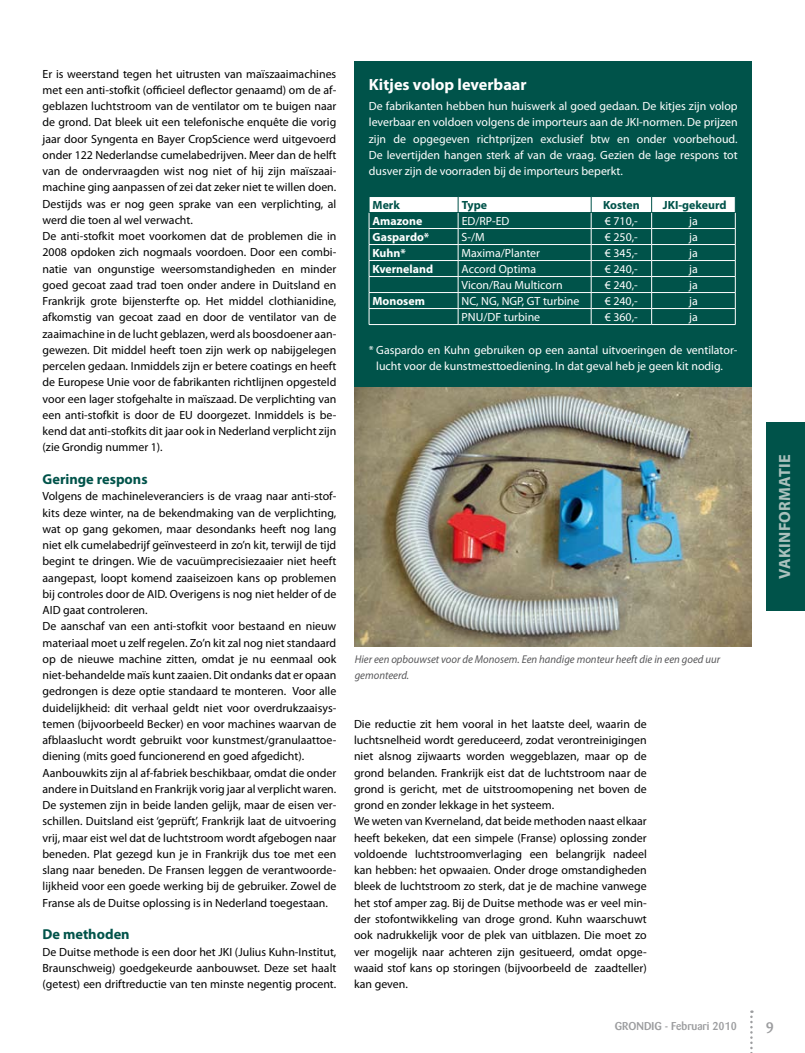
<style>
.page{position:relative;width:805px;height:1053px;background:#fff}
.page>*{position:absolute;margin:0;border:0;box-sizing:border-box;transform-origin:0 0}
.t1{font:700 16.25px "Myriad Pro";color:#fff}
.t2{font:700 16.25px "Myriad Pro";letter-spacing:.02em;color:#aac1bd}
.t3{font:500 15px "Barmeno Pro";color:#9c9d9f}
.t4{font:700 14.38px "Myriad Pro";color:#00534a}
.t5{font:11.88px/16.2px "Myriad Pro";color:#000}
.t6{font:11.88px/16.2px "Myriad Pro";color:#fff;text-align:justify}
.t7{font:700 11.88px "Myriad Pro";color:#fff}
.t8{font:700 11.88px "Myriad Pro";color:#00534a}
.t9{font:italic 11.25px/16.2px "Myriad Pro";color:#58585a;scale:.95 1}
.t10{font:500 11.25px "Barmeno Pro";color:#9c9d9f}
</style>
<div class="page">
<svg style="left:750px;top:1010px;width:2px;height:43px"></svg>
<img style="left:354px;top:386px;width:397px;height:260px">
<div style="left:354px;top:61px;width:397px;height:325px;background:#00534a"></div>
<svg style="left:369px;top:196px;width:367px;height:128px"></svg>
<hr style="left:369px;top:212px;width:89px;height:1px;background:#00534a">
<hr style="left:458px;top:212px;width:133px;height:1px;background:#00534a">
<hr style="left:591px;top:212px;width:60px;height:1px;background:#00534a">
<hr style="left:651px;top:212px;width:84px;height:1px;background:#00534a">
<hr style="left:369px;top:324px;width:89px;height:1px;background:#fff">
<hr style="left:458px;top:324px;width:133px;height:1px;background:#fff">
<hr style="left:591px;top:324px;width:60px;height:1px;background:#fff">
<hr style="left:651px;top:324px;width:84px;height:1px;background:#fff">
<div style="left:766px;top:422px;width:38px;height:188px;background:#00534a"></div>
<p class="t5" style="left:43px;top:65px;width:295px">Er is weerstand tegen het uitrusten van maïszaaimachines met een anti-stofkit (officieel deflector genaamd) om de af&shy;geblazen luchtstroom van de ventilator om te buigen naar de grond. Dat bleek uit een telefonische enquête die vorig jaar door Syngenta en Bayer CropScience werd uitgevoerd onder 122 Nederlandse cumelabedrijven. Meer dan de helft van de ondervraagden wist nog niet of hij zijn maïszaai&shy;machine ging aanpassen of zei dat zeker niet te willen doen.<br>Destijds was er nog geen sprake van een verplichting, al werd die toen al wel verwacht.<br>De anti-stofkit moet voorkomen dat de problemen die in 2008 opdoken zich nogmaals voordoen. Door een combi&shy;natie van ongunstige weersomstandigheden en minder goed gecoat zaad trad toen onder andere in Duitsland en Frankrijk grote bijensterfte op. Het middel clothianidine, afkomstig van gecoat zaad en door de ventilator van de zaaimachine in de lucht geblazen, werd als boosdoener aan&shy;gewezen. Dit middel heeft toen zijn werk op nabijgelegen percelen gedaan. Inmiddels zijn er betere coatings en heeft de Europese Unie voor de fabrikanten richtlijnen opgesteld voor een lager stofgehalte in maïszaad. De verplichting van een anti-stofkit is door de EU doorgezet. Inmiddels is be&shy;kend dat anti-stofkits dit jaar ook in Nederland verplicht zijn (zie Grondig nummer 1).</p>
<p class="t4" style="left:43px;top:470px;width:106px">Geringe respons</p>
<p class="t5" style="left:43px;top:488px;width:295px">Volgens de machineleveranciers is de vraag naar anti-stof&shy;kits deze winter, na de bekendmaking van de verplichting, wat op gang gekomen, maar desondanks heeft nog lang niet elk cumelabedrijf geïnvesteerd in zo’n kit, terwijl de tijd begint te dringen. Wie de vacuümprecisiezaaier niet heeft aangepast, loopt komend zaaiseizoen kans op problemen bij controles door de AID. Overigens is nog niet helder of de AID gaat controleren.<br>De aanschaf van een anti-stofkit voor bestaand en nieuw materiaal moet u zelf regelen. Zo’n kit zal nog niet standaard op de nieuwe machine zitten, omdat je nu eenmaal ook niet-behandelde maïs kunt zaaien. Dit ondanks dat er opaan gedrongen is deze optie standaard te monteren. Voor alle duidelijkheid: dit verhaal geldt niet voor overdrukzaaisys&shy;temen (bijvoorbeeld Becker) en voor machines waarvan de afblaaslucht wordt gebruikt voor kunstmest/granulaattoe&shy;diening (mits goed funcionerend en goed afgedicht).<br>Aanbouwkits zijn al af-fabriek beschikbaar, omdat die onder andere in Duitsland en Frankrijk vorig jaar al verplicht waren.<br>De systemen zijn in beide landen gelijk, maar de eisen ver&shy;schillen. Duitsland eist ‘geprüft’, Frankrijk laat de uitvoering vrij, maar eist wel dat de luchtstroom wordt afgebogen naar beneden. Plat gezegd kun je in Frankrijk dus toe met een slang naar beneden. De Fransen leggen de verantwoorde&shy;lijkheid voor een goede werking bij de gebruiker. Zowel de Franse als de Duitse oplossing is in Nederland toegestaan.</p>
<p class="t4" style="left:43px;top:925px;width:89px">De methoden</p>
<p class="t5" style="left:43px;top:943px;width:295px;text-align:justify">De Duitse methode is een door het JKI (Julius Kuhn-Institut, Braunschweig) goedgekeurde aanbouwset. Deze set haalt (getest) een driftreductie van ten minste negentig procent.</p>
<h1 class="t1" style="left:369px;top:74px;width:159px">Kitjes volop leverbaar</h1>
<p class="t6" style="left:369px;top:98px;width:370px">De fabrikanten hebben hun huiswerk al goed gedaan. De kitjes zijn volop leverbaar en voldoen volgens de importeurs aan de JKI-normen. De prijzen zijn de opgegeven richtprijzen exclusief btw en onder voorbehoud.<br>De levertijden hangen sterk af van de vraag. Gezien de lage respons tot dusver zijn de voorraden bij de importeurs beperkt.</p>
<p class="t8" style="left:372px;top:197px;width:29px">Merk</p>
<p class="t8" style="left:461px;top:197px;width:27px">Type</p>
<p class="t8" style="left:603px;top:197px;width:38px">Kosten</p>
<p class="t8" style="left:662px;top:197px;width:65px">JKI-gekeurd</p>
<p class="t7" style="left:372px;top:213px;width:51px">Amazone</p>
<p class="t6" style="left:461px;top:213px;width:49px">ED/RP-ED</p>
<p class="t6" style="left:604px;top:213px;width:34px">€ 710,-</p>
<p class="t6" style="left:689px;top:213px;width:10px">ja</p>
<p class="t7" style="left:372px;top:229px;width:58px">Gaspardo*</p>
<p class="t6" style="left:461px;top:229px;width:25px">S-/M</p>
<p class="t6" style="left:604px;top:229px;width:34px">€ 250,-</p>
<p class="t6" style="left:689px;top:229px;width:10px">ja</p>
<p class="t7" style="left:372px;top:245px;width:35px">Kuhn*</p>
<p class="t6" style="left:461px;top:245px;width:80px">Maxima/Planter</p>
<p class="t6" style="left:604px;top:245px;width:34px">€ 345,-</p>
<p class="t6" style="left:689px;top:245px;width:10px">ja</p>
<p class="t7" style="left:372px;top:261px;width:62px">Kverneland</p>
<p class="t6" style="left:461px;top:261px;width:76px">Accord Optima</p>
<p class="t6" style="left:604px;top:261px;width:34px">€ 240,-</p>
<p class="t6" style="left:689px;top:261px;width:10px">ja</p>
<p class="t6" style="left:461px;top:277px;width:102px">Vicon/Rau Multicorn</p>
<p class="t6" style="left:604px;top:277px;width:34px">€ 240,-</p>
<p class="t6" style="left:689px;top:277px;width:10px">ja</p>
<p class="t7" style="left:372px;top:293px;width:54px">Monosem</p>
<p class="t6" style="left:461px;top:293px;width:119px">NC, NG, NGP, GT turbine</p>
<p class="t6" style="left:604px;top:293px;width:34px">€ 240,-</p>
<p class="t6" style="left:689px;top:293px;width:10px">ja</p>
<p class="t6" style="left:461px;top:309px;width:80px">PNU/DF turbine</p>
<p class="t6" style="left:604px;top:309px;width:34px">€ 360,-</p>
<p class="t6" style="left:689px;top:309px;width:10px">ja</p>
<p class="t6" style="left:376px;top:341px;width:362px;text-indent:-7px">* Gaspardo en Kuhn gebruiken op een aantal uitvoeringen de ventilator&shy;lucht voor de kunstmesttoediening. In dat geval heb je geen kit nodig.</p>
<p class="t9" style="left:354px;top:650px;width:386px">Hier een opbouwset voor de Monosem. Een handige monteur heeft die in een goed uur gemonteerd.</p>
<p class="t5" style="left:354px;top:715px;width:294px">Die reductie zit hem vooral in het laatste deel, waarin de luchtsnelheid wordt gereduceerd, zodat verontreinigingen niet alsnog zijwaarts worden weggeblazen, maar op de grond belanden. Frankrijk eist dat de luchtstroom naar de grond is gericht, met de uitstroomopening net boven de grond en zonder lekkage in het systeem.<br>We weten van Kverneland, dat beide methoden naast elkaar heeft bekeken, dat een simpele (Franse) oplossing zonder voldoende luchtstroomverlaging een belangrijk nadeel kan hebben: het opwaaien. Onder droge omstandigheden bleek de luchtstroom zo sterk, dat je de machine vanwege het stof amper zag. Bij de Duitse methode was er veel min&shy;der stofontwikkeling van droge grond. Kuhn waarschuwt ook nadrukkelijk voor de plek van uitblazen. Die moet zo ver mogelijk naar achteren zijn gesitueerd, omdat opge&shy;waaid stof kans op storingen (bijvoorbeeld de zaadteller) kan geven.</p>
<h1 class="t2" style="left:773px;top:579px;width:126px;rotate:-90deg">vakinformatie</h1>
<p class="t10" style="left:614px;top:1018px;width:123px">GRONDIG - Februari 2010</p>
<p class="t3" style="left:765px;top:1017px;width:10px">9</p>
</div>
